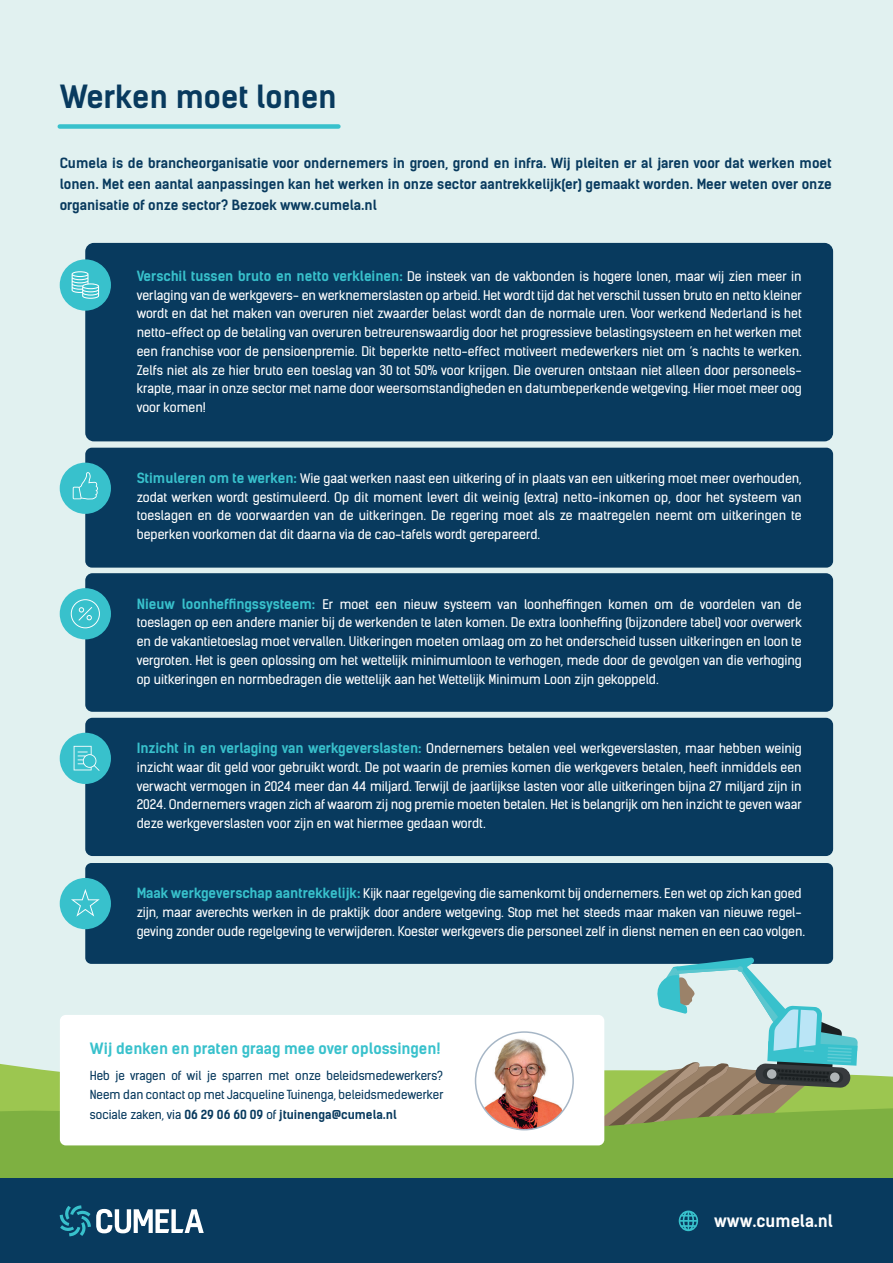
<style>
.page{position:relative;width:893px;height:1263px;background:#fff}
.page>*{position:absolute;margin:0;border:0;box-sizing:border-box;transform-origin:0 0}
.t1{font:700 30.6px "Kelson Sans";color:#083a5e}
.t2{font:700 16.5px "Kelson Sans";color:#fff}
.t3{font:700 15px "Kelson Sans";color:#38c1cc}
.t4{font:700 13.5px/21px "Kelson Sans";color:#083a5e;text-align:justify}
.t5{font:12.75px/18.8px "Kelson Sans";letter-spacing:-.005em;color:#fff;text-align:justify}
.t6{font:12px/19.5px "Kelson Sans";color:#083a5e;text-align:justify}
.s1{font-weight:700;font-size:13.5px;color:#38c1cc}
.s2{font-weight:700}
</style>
<div class="page">
<div style="left:0;top:0;width:893px;height:1227px;background:#e1f1f0"></div>
<div style="left:85px;top:243px;width:748px;height:198px;background:#083a5e;border-radius:9px"></div>
<div style="left:85px;top:448px;width:748px;height:120px;background:#083a5e;border-radius:7px"></div>
<div style="left:60px;top:259px;width:51px;height:52px;background:#38c1cc;border-radius:50%"></div>
<div style="left:60px;top:463px;width:51px;height:51px;background:#38c1cc;border-radius:50%"></div>
<div style="left:85px;top:573px;width:748px;height:139px;background:#083a5e;border-radius:7px"></div>
<div style="left:60px;top:588px;width:51px;height:51px;background:#38c1cc;border-radius:50%"></div>
<div style="left:85px;top:718px;width:748px;height:138px;background:#083a5e;border-radius:7px"></div>
<div style="left:60px;top:733px;width:51px;height:51px;background:#38c1cc;border-radius:50%"></div>
<svg style="left:71px;top:599px;width:29px;height:29px"></svg>
<svg style="left:74px;top:746px;width:26px;height:25px"></svg>
<div style="left:85px;top:863px;width:748px;height:101px;background:#083a5e;border-radius:6px"></div>
<div style="left:60px;top:878px;width:51px;height:51px;background:#38c1cc;border-radius:50%"></div>
<svg style="left:73px;top:472px;width:25px;height:27px"></svg>
<svg style="left:72px;top:271px;width:27px;height:28px"></svg>
<div style="left:60px;top:124px;width:278px;height:5px;background:#38c1cc"></div>
<svg style="left:0;top:1064px;width:893px;height:31px;fill:#9cc650"></svg>
<svg style="left:0;top:1095px;width:893px;height:84px;background:#7eaf44"></svg>
<div style="left:60px;top:1015px;width:544px;height:130px;background:#fff;border-radius:6px"></div>
<img style="left:476px;top:1043px;width:16px;height:75px">
<div style="left:0;top:1179px;width:893px;height:84px;background:#083a5e"></div>
<svg style="left:60px;top:1205px;width:144px;height:31px"></svg>
<svg style="left:492px;top:957px;width:366px;height:274px"></svg>
<svg style="left:71px;top:889px;width:29px;height:27px"></svg>
<h1 class="t1" style="left:60px;top:77px;width:279px">Werken moet lonen</h1>
<p class="t4" style="left:60px;top:153px;width:773px">Cumela is de brancheorganisatie voor ondernemers in groen, grond en infra. Wij pleiten er al jaren voor dat werken moet lonen. Met een aantal aanpassingen kan het werken in onze sector aantrekkelijk(er) gemaakt worden. Meer weten over onze organisatie of onze sector? Bezoek www.cumela.nl</p>
<p class="t5" style="left:137px;top:267px;width:667px"><span class="s1">Verschil tussen bruto en netto verkleinen:</span> De insteek van de vakbonden is hogere lonen, maar wij zien meer in verlaging van de werkgevers- en werknemerslasten op arbeid. Het wordt tijd dat het verschil tussen bruto en netto kleiner wordt en dat het maken van overuren niet zwaarder belast wordt dan de normale uren. Voor werkend Nederland is het netto-effect op de betaling van overuren betreurenswaardig door het progressieve belastingsysteem en het werken met een franchise voor de pensioenpremie. Dit beperkte netto-effect motiveert medewerkers niet om ’s nachts te werken.<br>Zelfs niet als ze hier bruto een toeslag van 30 tot 50% voor krijgen. Die overuren ontstaan niet alleen door personeels&shy;krapte, maar in onze sector met name door weersomstandigheden en datumbeperkende wetgeving. Hier moet meer oog voor komen!</p>
<p class="t5" style="left:137px;top:469px;width:666px"><span class="s1">Stimuleren om te werken:</span> Wie gaat werken naast een uitkering of in plaats van een uitkering moet meer overhouden, zodat werken wordt gestimuleerd. Op dit moment levert dit weinig (extra) netto-inkomen op, door het systeem van toeslagen en de voorwaarden van de uitkeringen. De regering moet als ze maatregelen neemt om uitkeringen te beperken voorkomen dat dit daarna via de cao-tafels wordt gerepareerd.</p>
<p class="t5" style="left:137px;top:594px;width:667px"><span class="s1">Nieuw loonheffingssysteem:</span> Er moet een nieuw systeem van loonheffingen komen om de voordelen van de toeslagen op een andere manier bij de werkenden te laten komen. De extra loonheffing (bijzondere tabel) voor overwerk en de vakantietoeslag moet vervallen. Uitkeringen moeten omlaag om zo het onderscheid tussen uitkeringen en loon te vergroten. Het is geen oplossing om het wettelijk minimumloon te verhogen, mede door de gevolgen van die verhoging op uitkeringen en normbedragen die wettelijk aan het Wettelijk Minimum Loon zijn gekoppeld.</p>
<p class="t5" style="left:137px;top:739px;width:667px"><span class="s1">Inzicht in en verlaging van werkgeverslasten:</span> Ondernemers betalen veel werkgeverslasten, maar hebben weinig inzicht waar dit geld voor gebruikt wordt. De pot waarin de premies komen die werkgevers betalen, heeft inmiddels een verwacht vermogen in 2024 meer dan 44 miljard. Terwijl de jaarlijkse lasten voor alle uitkeringen bijna 27 miljard zijn in 2024. Ondernemers vragen zich af waarom zij nog premie moeten betalen. Het is belangrijk om hen inzicht te geven waar deze werkgeverslasten voor zijn en wat hiermee gedaan wordt.</p>
<p class="t5" style="left:137px;top:884px;width:670px;text-align:left"><span class="s1">Maak werkgeverschap aantrekkelijk:</span> Kijk naar regelgeving die samenkomt bij ondernemers. Een wet op zich kan goed zijn, maar averechts werken in de praktijk door andere wetgeving. Stop met het steeds maar maken van nieuwe regel&shy;geving zonder oude regelgeving te verwijderen. Koester werkgevers die personeel zelf in dienst nemen en een cao volgen.</p>
<p class="t3" style="left:90px;top:1039px;width:352px">Wij denken en praten graag mee over oplossingen!</p>
<p class="t6" style="left:90px;top:1065px;width:355px">Heb je vragen of wil je sparren met onze beleidsmedewerkers?<br>Neem dan contact op met Jacqueline Tuinenga, beleidsmedewerker sociale zaken, via <span class="s2">06 29 06 60 09</span> of <span class="s2">jtuinenga@cumela.nl</span></p>
<p class="t2" style="left:714px;top:1210px;width:120px">www.cumela.nl</p>
</div>
